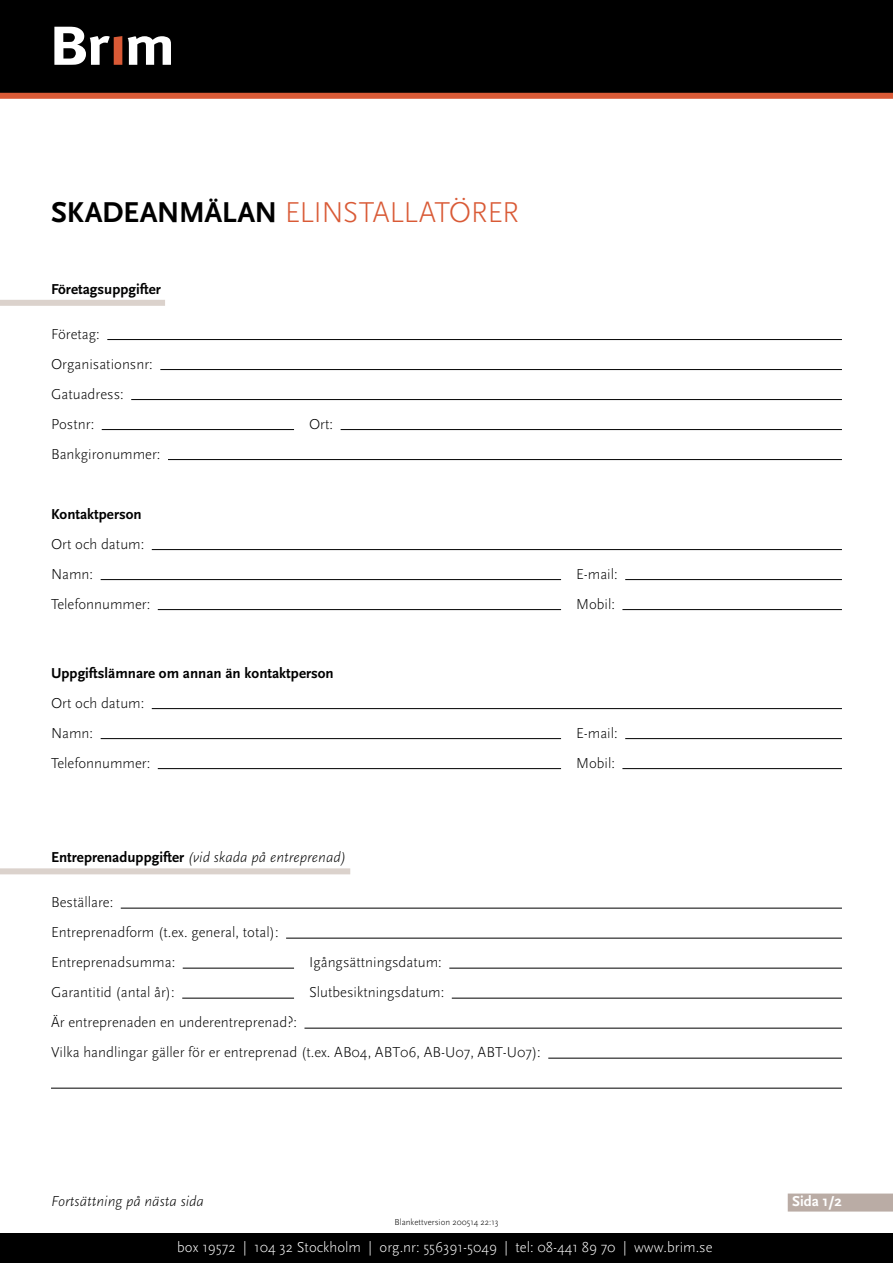
<style>
.page{position:relative;width:893px;height:1263px;background:#fff}
.page>*{position:absolute;margin:0;border:0;box-sizing:border-box;transform-origin:0 0}
.t1{font:300 30px "Scala Sans";letter-spacing:-.025em;color:#d95a36}
.t2{font:300 15px/30px "Scala Sans";color:#000}
.t3{font:300 15px "Scala Sans";color:#fff}
.t4{font:700 15px "Scala Sans";color:#000}
.t5{font:italic 300 15px "Scala Sans";color:#000}
.t6{font:700 15px "Scala Sans";color:#fff}
.t7{font:300 9px "Scala Sans";color:#000}
.s1{font-weight:700;color:#000}
.s2{font-weight:700;font-style:normal}
</style>
<div class="page">
<div style="left:0;top:1233px;width:893px;height:30px;background:#000"></div>
<div style="left:788px;top:1193px;width:105px;height:18px;background:#baaca5"></div>
<div style="left:0;top:0;width:893px;height:93px;background:#000"></div>
<div style="left:0;top:93px;width:893px;height:6px;background:#d95a36"></div>
<svg style="left:54px;top:27px;width:68px;height:38px"></svg>
<svg style="left:128px;top:36px;width:43px;height:29px"></svg>
<div style="left:0;top:300px;width:165px;height:6px;background:#dbd2cc"></div>
<hr style="left:107px;top:339px;width:735px;height:1px;background:#000">
<hr style="left:160px;top:369px;width:682px;height:1px;background:#000">
<hr style="left:131px;top:399px;width:711px;height:1px;background:#000">
<hr style="left:102px;top:429px;width:192px;height:1px;background:#000">
<hr style="left:341px;top:429px;width:501px;height:1px;background:#000">
<hr style="left:168px;top:459px;width:674px;height:1px;background:#000">
<hr style="left:152px;top:549px;width:690px;height:1px;background:#000">
<hr style="left:101px;top:579px;width:460px;height:1px;background:#000">
<hr style="left:625px;top:579px;width:217px;height:1px;background:#000">
<hr style="left:158px;top:609px;width:403px;height:1px;background:#000">
<hr style="left:622px;top:609px;width:220px;height:1px;background:#000">
<hr style="left:152px;top:708px;width:690px;height:1px;background:#000">
<hr style="left:101px;top:738px;width:460px;height:1px;background:#000">
<hr style="left:625px;top:738px;width:217px;height:1px;background:#000">
<hr style="left:158px;top:768px;width:403px;height:1px;background:#000">
<hr style="left:622px;top:768px;width:220px;height:1px;background:#000">
<div style="left:0;top:868px;width:350px;height:6px;background:#dbd2cc"></div>
<hr style="left:121px;top:908px;width:721px;height:1px;background:#000">
<hr style="left:286px;top:938px;width:556px;height:1px;background:#000">
<hr style="left:183px;top:968px;width:111px;height:1px;background:#000">
<hr style="left:449px;top:968px;width:393px;height:1px;background:#000">
<hr style="left:182px;top:998px;width:112px;height:1px;background:#000">
<hr style="left:452px;top:998px;width:390px;height:1px;background:#000">
<hr style="left:304px;top:1028px;width:538px;height:1px;background:#000">
<hr style="left:548px;top:1058px;width:294px;height:1px;background:#000">
<hr style="left:51px;top:1088px;width:791px;height:1px;background:#000">
<h1 class="t1" style="left:51px;top:196px;width:470px"><span class="s1">SKADEANMÄLAN</span> ELINSTALLATÖRER</h1>
<p class="t4" style="left:51px;top:281px;width:111px">Företagsuppgifter</p>
<p class="t2" style="left:51px;top:319px;width:103px">Företag:<br>Organisationsnr:<br>Gatuadress:<br>Postnr:</p>
<p class="t2" style="left:51px;top:439px;width:111px">Bankgironummer:</p>
<p class="t4" style="left:51px;top:506px;width:92px">Kontaktperson</p>
<p class="t2" style="left:51px;top:529px;width:95px">Ort och datum:<br>Namn:</p>
<p class="t2" style="left:309px;top:409px;width:26px">Ort:</p>
<p class="t2" style="left:576px;top:559px;width:43px">E-mail:</p>
<p class="t2" style="left:51px;top:589px;width:101px">Telefonnummer:</p>
<p class="t2" style="left:576px;top:589px;width:40px">Mobil:</p>
<p class="t4" style="left:51px;top:665px;width:284px">Uppgiftslämnare om annan än kontaktperson</p>
<p class="t2" style="left:51px;top:688px;width:95px">Ort och datum:<br>Namn:</p>
<p class="t2" style="left:576px;top:718px;width:43px">E-mail:</p>
<p class="t2" style="left:51px;top:748px;width:101px">Telefonnummer:</p>
<p class="t2" style="left:576px;top:748px;width:40px">Mobil:</p>
<p class="t5" style="left:51px;top:849px;width:296px"><span class="s2">Entreprenaduppgifter</span> (vid skada på entreprenad)</p>
<p class="t2" style="left:51px;top:888px;width:229px">Beställare:<br>Entreprenadform (t.ex. general, total):<br>Entreprenadsumma:</p>
<p class="t2" style="left:309px;top:948px;width:134px">Igångsättningsdatum:</p>
<p class="t2" style="left:51px;top:978px;width:125px">Garantitid (antal år):</p>
<p class="t2" style="left:309px;top:978px;width:137px">Slutbesiktningsdatum:</p>
<p class="t2" style="left:51px;top:1008px;width:491px">Är entreprenaden en underentreprenad?:<br>Vilka handlingar gäller för er entreprenad (t.ex. AB04, ABT06, AB-U07, ABT-U07):</p>
<p class="t5" style="left:51px;top:1193px;width:154px">Fortsättning på nästa sida</p>
<p class="t7" style="left:394px;top:1217px;width:105px">Blankettversion 200514 22:13</p>
<p class="t3" style="left:177px;top:1239px;width:537px">box 19572 | 104 32 Stockholm | org.nr: 556391-5049 | tel: 08-441 89 70 | www.brim.se</p>
<p class="t6" style="left:792px;top:1193px;width:51px">Sida 1/2</p>
</div>
